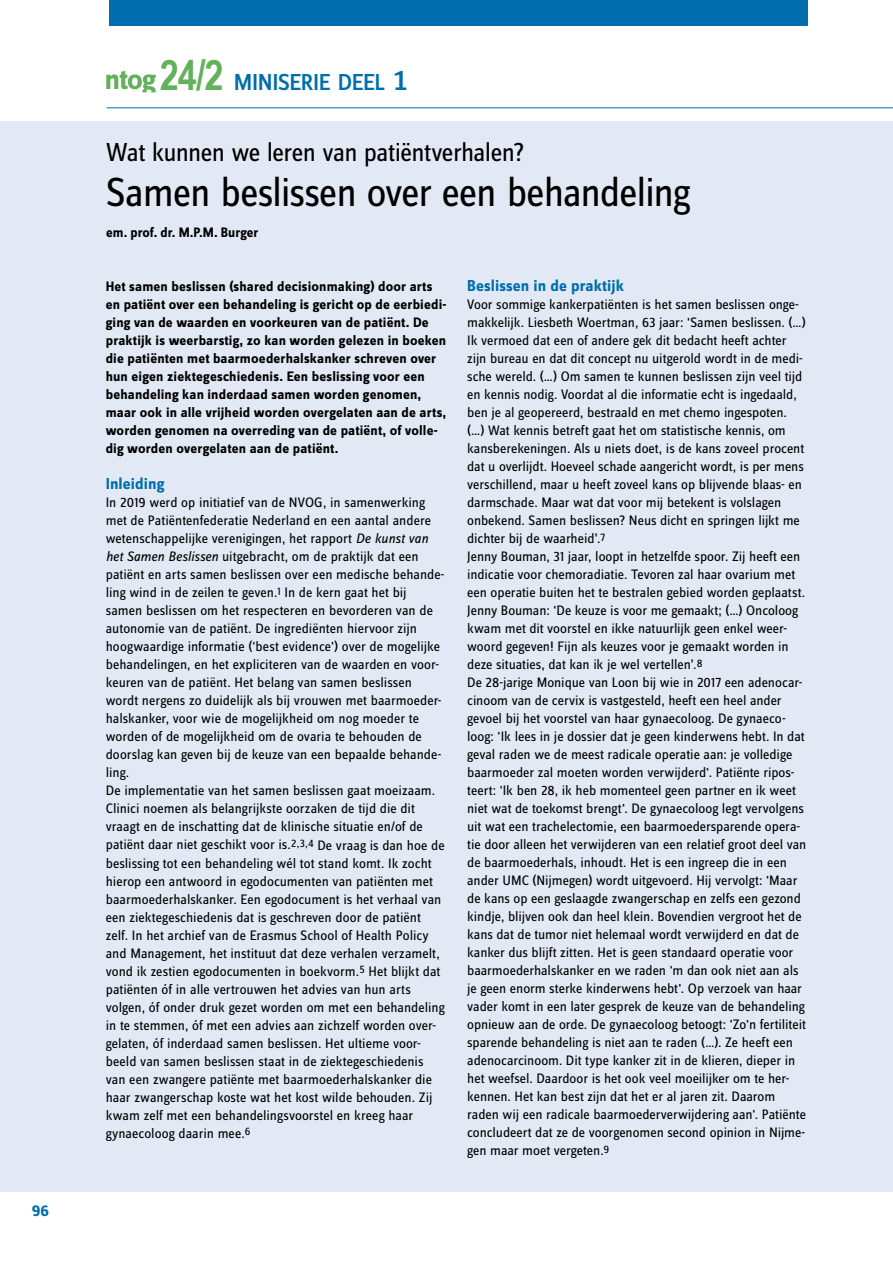
<style>
.page{position:relative;width:893px;height:1263px;background:#fff}
.page>*{position:absolute;margin:0;border:0;box-sizing:border-box;transform-origin:0 0}
.t1{font:42px "Zine Sans Dis";letter-spacing:-.025em;color:#000}
.t2{font:700 42px "Arial Narrow";color:#63b15a}
.t3{font:27px "Zine Sans Dis";letter-spacing:-.02em;color:#000}
.t4{font:24px "Zine Sans Dis Medium Roman Tf SC800";letter-spacing:-.015em;color:#006eae}
.t5{font:700 16.5px "Zine Sans Dis";letter-spacing:.005em;color:#006eae}
.t6{font:14.25px/18px "Zine Sans Dis";letter-spacing:-.005em;color:#000}
.t7{font:700 14.25px/18px "Zine Sans Dis";letter-spacing:.01em;color:#000}
.s1{font-size:30px}
.s2{font-style:italic}
</style>
<div class="page">
<div style="left:110px;top:0;width:698px;height:26px;background:#006eae"></div>
<svg style="left:106px;top:71px;width:50px;height:21px"></svg>
<div style="left:0;top:121px;width:893px;height:1070px;background:#e2e8f4"></div>
<hr style="left:107px;top:107px;width:786px;height:1px;background:#006eae">
<p class="t5" style="left:32px;top:1202px;width:19px">96</p>
<h1 class="t2" style="left:160px;top:50px;width:65px">24/2</h1>
<h3 class="t4" style="left:234px;top:70px;width:176px">MINISERIE DEEL <span class="s1">1</span></h3>
<h2 class="t3" style="left:106px;top:139px;width:420px">Wat kunnen we leren van patiëntverhalen?</h2>
<h1 class="t1" style="left:106px;top:172px;width:585px">Samen beslissen over een behandeling</h1>
<p class="t7" style="left:106px;top:224px;width:154px">em. prof. dr. M.P.M. Burger</p>
<p class="t7" style="left:106px;top:278px;width:342px">Het samen beslissen (shared decisionmaking) door arts en patiënt over een behandeling is gericht op de eerbiedi&shy;ging van de waarden en voorkeuren van de patiënt. De praktijk is weerbarstig, zo kan worden gelezen in boeken die patiënten met baarmoederhalskanker schreven over hun eigen ziektegeschiedenis. Een beslissing voor een behandeling kan inderdaad samen worden genomen, maar ook in alle vrijheid worden overgelaten aan de arts, worden genomen na overreding van de patiënt, of volle&shy;dig worden overgelaten aan de patiënt.</p>
<p class="t5" style="left:106px;top:476px;width:60px">Inleiding</p>
<p class="t6" style="left:106px;top:494px;width:340px">In 2019 werd op initiatief van de NVOG, in samenwerking met de Patiëntenfederatie Nederland en een aantal andere wetenschappelijke verenigingen, het rapport <span class="s2">De kunst van het Samen Beslissen</span> uitgebracht, om de praktijk dat een patiënt en arts samen beslissen over een medische behande&shy;ling wind in de zeilen te geven.<sup>1</sup> In de kern gaat het bij samen beslissen om het respecteren en bevorderen van de autonomie van de patiënt. De ingrediënten hiervoor zijn hoogwaardige informatie ('best evidence') over de mogelijke behandelingen, en het expliciteren van de waarden en voor&shy;keuren van de patiënt. Het belang van samen beslissen wordt nergens zo duidelijk als bij vrouwen met baarmoeder&shy;halskanker, voor wie de mogelijkheid om nog moeder te worden of de mogelijkheid om de ovaria te behouden de doorslag kan geven bij de keuze van een bepaalde behande&shy;ling.<br>De implementatie van het samen beslissen gaat moeizaam.<br>Clinici noemen als belangrijkste oorzaken de tijd die dit vraagt en de inschatting dat de klinische situatie en/of de patiënt daar niet geschikt voor is.<sup>2,3,4</sup> De vraag is dan hoe de beslissing tot een behandeling wél tot stand komt. Ik zocht hierop een antwoord in egodocumenten van patiënten met baarmoederhalskanker. Een egodocument is het verhaal van een ziektegeschiedenis dat is geschreven door de patiënt zelf. In het archief van de Erasmus School of Health Policy and Management, het instituut dat deze verhalen verzamelt, vond ik zestien egodocumenten in boekvorm.<sup>5</sup> Het blijkt dat patiënten óf in alle vertrouwen het advies van hun arts volgen, óf onder druk gezet worden om met een behandeling in te stemmen, óf met een advies aan zichzelf worden over&shy;gelaten, óf inderdaad samen beslissen. Het ultieme voor&shy;beeld van samen beslissen staat in de ziektegeschiedenis van een zwangere patiënte met baarmoederhalskanker die haar zwangerschap koste wat het kost wilde behouden. Zij kwam zelf met een behandelingsvoorstel en kreeg haar gynaecoloog daarin mee.<sup>6</sup></p>
<p class="t5" style="left:467px;top:278px;width:158px">Beslissen in de praktijk</p>
<p class="t6" style="left:467px;top:296px;width:341px">Voor sommige kankerpatiënten is het samen beslissen onge&shy;makkelijk. Liesbeth Woertman, 63 jaar: 'Samen beslissen. (…)<br>Ik vermoed dat een of andere gek dit bedacht heeft achter zijn bureau en dat dit concept nu uitgerold wordt in de medi&shy;sche wereld. (…) Om samen te kunnen beslissen zijn veel tijd en kennis nodig. Voordat al die informatie echt is ingedaald, ben je al geopereerd, bestraald en met chemo ingespoten. (…) Wat kennis betreft gaat het om statistische kennis, om kansberekeningen. Als u niets doet, is de kans zoveel procent dat u overlijdt. Hoeveel schade aangericht wordt, is per mens verschillend, maar u heeft zoveel kans op blijvende blaas- en darmschade. Maar wat dat voor mij betekent is volslagen onbekend. Samen beslissen? Neus dicht en springen lijkt me dichter bij de waarheid’.<sup>7<br></sup>Jenny Bouman, 31 jaar, loopt in hetzelfde spoor. Zij heeft een indicatie voor chemoradiatie. Tevoren zal haar ovarium met een operatie buiten het te bestralen gebied worden geplaatst.<br>Jenny Bouman: 'De keuze is voor me gemaakt; (…) Oncoloog kwam met dit voorstel en ikke natuurlijk geen enkel weer&shy;woord gegeven! Fijn als keuzes voor je gemaakt worden in deze situaties, dat kan ik je wel vertellen’.<sup>8<br></sup>De 28-jarige Monique van Loon bij wie in 2017 een adenocar&shy;cinoom van de cervix is vastgesteld, heeft een heel ander gevoel bij het voorstel van haar gynaecoloog. De gynaeco&shy;loog: 'Ik lees in je dossier dat je geen kinderwens hebt. In dat geval raden we de meest radicale operatie aan: je volledige baarmoeder zal moeten worden verwijderd'. Patiënte ripos&shy;teert: 'Ik ben 28, ik heb momenteel geen partner en ik weet niet wat de toekomst brengt'. De gynaecoloog legt vervolgens uit wat een trachelectomie, een baarmoedersparende opera&shy;tie door alleen het verwijderen van een relatief groot deel van de baarmoederhals, inhoudt. Het is een ingreep die in een ander UMC (Nijmegen) wordt uitgevoerd. Hij vervolgt: 'Maar de kans op een geslaagde zwangerschap en zelfs een gezond kindje, blijven ook dan heel klein. Bovendien vergroot het de kans dat de tumor niet helemaal wordt verwijderd en dat de kanker dus blijft zitten. Het is geen standaard operatie voor baarmoederhalskanker en we raden 'm dan ook niet aan als je geen enorm sterke kinderwens hebt'. Op verzoek van haar vader komt in een later gesprek de keuze van de behandeling opnieuw aan de orde. De gynaecoloog betoogt: 'Zo'n fertiliteit sparende behandeling is niet aan te raden (…). Ze heeft een adenocarcinoom. Dit type kanker zit in de klieren, dieper in het weefsel. Daardoor is het ook veel moeilijker om te her&shy;kennen. Het kan best zijn dat het er al jaren zit. Daarom raden wij een radicale baarmoederverwijdering aan'. Patiënte concludeert dat ze de voorgenomen second opinion in Nijme&shy;gen maar moet vergeten.<sup>9</sup></p>
</div>
